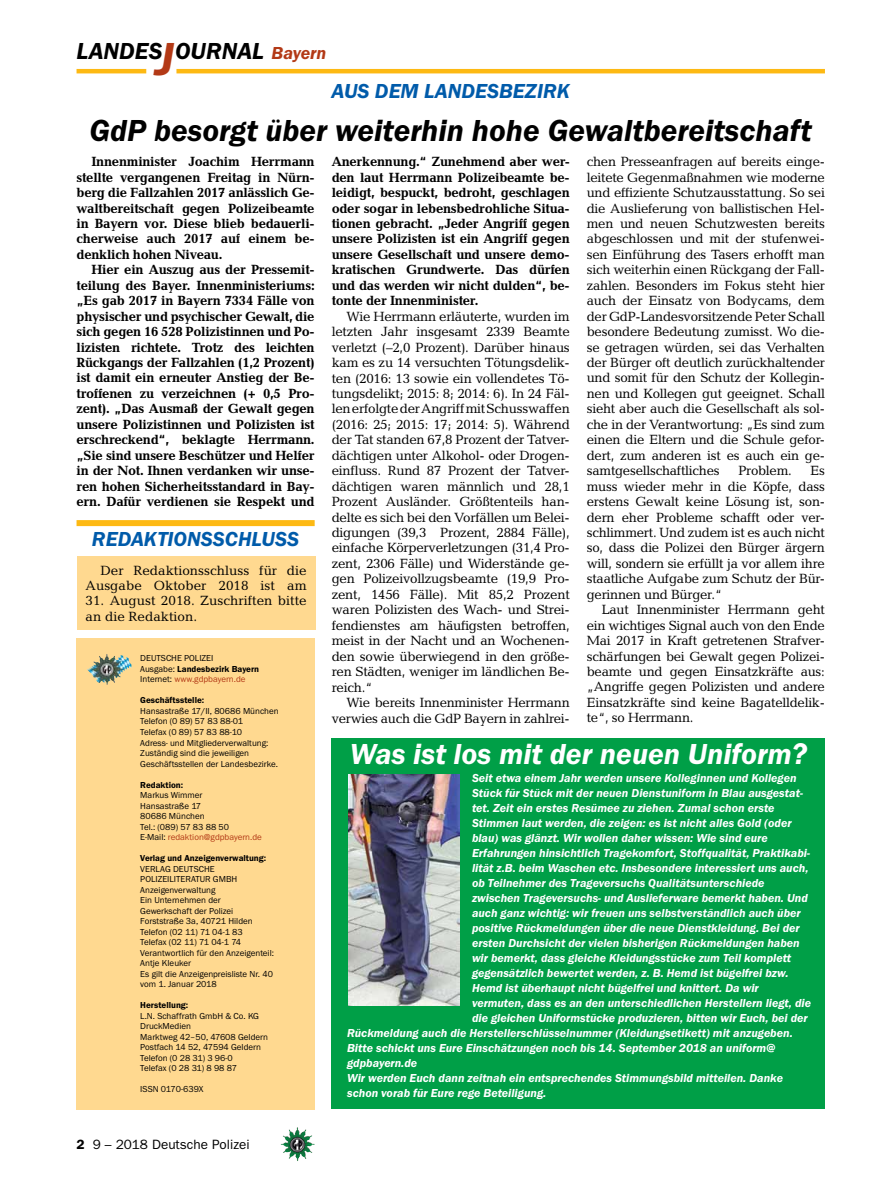
<style>
.page{position:relative;width:893px;height:1191px;background:#fff}
.page>*{position:absolute;margin:0;border:0;box-sizing:border-box;transform-origin:0 0}
.t1{font:italic 600 31.5px "Franklin Gothic Itc T";color:#000}
.t2{font:italic 600 30px "Franklin Gothic Itc T";color:#fff}
.t3{font:italic 600 24px "Franklin Gothic Itc T";color:#000}
.t4{font:italic 600 21px "Franklin Gothic Itc T";color:#005baa}
.t5{font:13.5px/15.5px "Candida";letter-spacing:-.02em;color:#000;text-align:justify}
.t6{font:700 13.5px/15.5px "Candida";letter-spacing:-.02em;color:#000;text-align:justify}
.t7{font:13.5px/15.5px "Candida";color:#000;text-align:right}
.t8{font:13.5px "Franklin Gothic";color:#000}
.t9{font:italic 600 12px "Franklin Gothic Itc T";color:#fff}
.t10{font:9px/10.5px "Franklin Gothic Itc T";color:#000}
.t11{font:600 9px "Franklin Gothic Itc T";color:#000}
.s1{font-size:48px;color:#b33916}
.s2{font-size:18px;color:#b33916}
.s3{font-weight:600}
.s4{color:#b33916}
</style>
<div class="page">
<hr style="left:77px;top:69px;width:69px;height:4px;background:#fdb913">
<hr style="left:176px;top:69px;width:649px;height:4px;background:#fdb913">
<img style="left:281px;top:1128px;width:16px;height:24px">
<div style="left:332px;top:738px;width:493px;height:371px;background:#009f47"></div>
<div style="left:77px;top:638px;width:238px;height:472px;background:#ffd990"></div>
<img style="left:87px;top:654px;width:44px;height:31px">
<div style="left:77px;top:520px;width:238px;height:6px;background:#fdb913"></div>
<div style="left:77px;top:557px;width:238px;height:73px;background:#ffd990"></div>
<img style="left:348px;top:774px;width:111px;height:231px">
<h3 class="t3" style="left:77px;top:37px;width:251px">LANDES<span class="s1">J</span>OURNAL <span class="s2">Bayern</span></h3>
<h3 class="t4" style="left:332px;top:79px;width:14px">aus</h3>
<h3 class="t4" style="left:375px;top:79px;width:63px">dem landesbe</h3>
<h3 class="t4" style="left:525px;top:79px;width:46px">zirk</h3>
<h1 class="t1" style="left:90px;top:112px;width:724px">GdP besorgt über weiterhin hohe Gewaltbereitschaft</h1>
<p class="t6" style="left:332px;top:154px;width:240px">Anerkennung.“ Zunehmend aber wer&shy;den laut Herrmann Polizeibeamte be&shy;leidigt, bespuckt, bedroht, geschlagen oder sogar in lebensbedrohliche Situa&shy;tionen gebracht. „Jeder Angriff gegen unsere Polizisten ist ein Angriff gegen unsere Gesellschaft und unsere demo&shy;kratischen Grundwerte. Das dürfen und das werden wir nicht dulden“, be&shy;tonte der Innenminister.</p>
<p class="t5" style="left:332px;top:308px;width:240px;text-indent:15px">Wie Herrmann erläuterte, wurden im letzten Jahr insgesamt 2339 Beamte verletzt (–2,0 Prozent). Darüber hinaus kam es zu 14 versuchten Tötungsdelik&shy;ten (2016: 13 sowie ein vollendetes Tö&shy;tungsdelikt; 2015: 8; 2014: 6). In 24 Fäl&shy;len erfolgte der Angriff mit Schusswaffen (2016: 25; 2015: 17; 2014: 5). Während der Tat standen 67,8 Prozent der Tatver&shy;dächtigen unter Alkohol- oder Drogen&shy;einfluss. Rund 87 Prozent der Tatver&shy;dächtigen waren männlich und 28,1<br>Prozent Ausländer. Größtenteils han&shy;delte es sich bei den Vorfällen um Belei&shy;digungen (39,3 Prozent, 2884 Fälle), einfache Körperverletzungen (31,4 Pro&shy;zent, 2306 Fälle) und Widerstände ge&shy;gen Polizeivollzugsbeamte (19,9 Pro&shy;zent, 1456 Fälle). Mit 85,2 Prozent waren Polizisten des Wach- und Strei&shy;fendienstes am häufigsten betroffen, meist in der Nacht und an Wochenen&shy;den sowie überwiegend in den größe&shy;ren Städten, weniger im ländlichen Be&shy;reich.“</p>
<p class="t5" style="left:332px;top:695px;width:240px;text-align:right">Wie bereits Innenminister Herrmann verwies auch die GdP Bayern in zahlrei-</p>
<p class="t5" style="left:587px;top:154px;width:240px">chen Presseanfragen auf bereits einge&shy;leitete Gegenmaßnahmen wie moderne und effiziente Schutzausstattung. So sei die Auslieferung von ballistischen Hel&shy;men und neuen Schutzwesten bereits abgeschlossen und mit der stufenwei&shy;sen Einführung des Tasers erhofft man sich weiterhin einen Rückgang der Fall&shy;zahlen. Besonders im Fokus steht hier auch der Einsatz von Bodycams, dem der GdP-Landesvorsitzende Peter Schall besondere Bedeutung zumisst. Wo die&shy;se getragen würden, sei das Verhalten der Bürger oft deutlich zurückhaltender und somit für den Schutz der Kollegin&shy;nen und Kollegen gut geeignet. Schall sieht aber auch die Gesellschaft als sol&shy;che in der Verantwortung: „Es sind zum einen die Eltern und die Schule gefor&shy;dert, zum anderen ist es auch ein ge&shy;samtgesellschaftliches</p>
<p class="t6" style="left:77px;top:154px;width:240px;text-indent:15px">Innenminister Joachim Herrmann stellte vergangenen Freitag in Nürn&shy;berg die Fallzahlen 2017 anlässlich Ge&shy;waltbereitschaft gegen Polizeibeamte in Bayern vor. Diese blieb bedauerli&shy;cherweise auch 2017 auf einem be&shy;denklich hohen Niveau.</p>
<p class="t6" style="left:77px;top:262px;width:240px;text-indent:15px">Hier ein Auszug aus der Pressemit&shy;teilung des Bayer. Innenministeriums: „Es gab 2017 in Bayern 7334 Fälle von physischer und psychischer Gewalt, die sich gegen 16 528 Polizistinnen und Po&shy;lizisten richtete. Trotz des leichten Rückgangs der Fallzahlen (1,2 Prozent) ist damit ein erneuter Anstieg der Be&shy;troffenen zu verzeichnen (+ 0,5 Pro&shy;zent). „Das Ausmaß der Gewalt gegen unsere Polizistinnen und Polizisten ist erschreckend“, beklagte Herrmann. „Sie sind unsere Beschützer und Helfer in der Not. Ihnen verdanken wir unse&shy;ren hohen Sicherheitsstandard in Bay&shy;ern. Dafür verdienen sie Respekt und</p>
<p class="t5" style="left:738px;top:463px;width:55px">Problem.</p>
<p class="t5" style="left:587px;top:463px;width:240px;text-indent:224px">Es muss wieder mehr in die Köpfe, dass erstens Gewalt keine Lösung ist, son&shy;dern eher Probleme schafft oder ver&shy;schlimmert. Und zudem ist es auch nicht so, dass die Polizei den Bürger ärgern will, sondern sie erfüllt ja vor allem ihre staatliche Aufgabe zum Schutz der Bür&shy;gerinnen und Bürger.“</p>
<p class="t5" style="left:587px;top:602px;width:240px;text-indent:15px">Laut Innenminister Herrmann geht ein wichtiges Signal auch von den Ende Mai 2017 in Kraft getretenen Strafver&shy;schärfungen bei Gewalt gegen Polizei&shy;beamte und gegen Einsatzkräfte aus: „Angriffe gegen Polizisten und andere Einsatzkräfte sind keine Bagatelldelik&shy;te“, so Herrmann.</p>
<h3 class="t4" style="left:92px;top:526px;width:14px">reda</h3>
<h3 class="t4" style="left:144px;top:526px;width:44px">ktionss</h3>
<h3 class="t4" style="left:225px;top:526px;width:40px">chluss</h3>
<p class="t7" style="left:86px;top:562px;width:223px">Der Redaktionsschluss für die<br>Ausgabe Oktober 2018 ist am</p>
<p class="t7" style="left:86px;top:593px;width:223px;text-align:left">31. August 2018. Zuschriften bitte an die Redaktion.</p>
<p class="t10" style="left:140px;top:653px;width:120px">DEUTSCHE POLIZEI<br>Ausgabe: <span class="s3">Landesbezirk Bayern<br></span>Internet: <span class="s4">www.gdpbayern.de</span></p>
<p class="t11" style="left:140px;top:695px;width:65px">Geschäftsstelle:</p>
<p class="t10" style="left:140px;top:705px;width:140px">Hansastraße 17/II, 80686 München<br>Telefon (0 89) 57 83 88-01<br>Telefax (0 89) 57 83 88-10<br>Adress- und Mitgliederverwaltung:<br>Zuständig sind die jeweiligen<br>Geschäftsstellen der Landesbezirke.</p>
<p class="t11" style="left:140px;top:779px;width:44px">Redaktion:</p>
<p class="t10" style="left:140px;top:789px;width:123px">Markus Wimmer<br>Hansastraße 17<br>80686 München<br>Tel.: (089) 57 83 88 50<br>E-Mail: <span class="s4">redaktion@gdpbayern.de</span></p>
<p class="t11" style="left:140px;top:852px;width:127px">Verlag und Anzeigenverwaltung:</p>
<p class="t10" style="left:140px;top:863px;width:135px">VERLAG DEUTSCHE<br>POLIZEILITERATUR GMBH<br>Anzeigenverwaltung<br>Ein Unternehmen der<br>Gewerkschaft der Polizei<br>Forststraße 3a, 40721 Hilden<br>Telefon (02 11) 71 04-1 83<br>Telefax (02 11) 71 04-1 74<br>Verantwortlich für den Anzeigenteil:<br>Antje Kleuker<br>Es gilt die Anzeigenpreisliste Nr. 40 vom 1. Januar 2018</p>
<p class="t11" style="left:140px;top:1000px;width:50px">Herstellung:</p>
<p class="t10" style="left:140px;top:1010px;width:129px">L.N. Schaffrath GmbH &amp; Co. KG<br>DruckMedien<br>Marktweg 42–50, 47608 Geldern<br>Postfach 14 52, 47594 Geldern<br>Telefon (0 28 31) 3 96-0<br>Telefax (0 28 31) 8 98 87</p>
<p class="t10" style="left:140px;top:1083px;width:65px">ISSN 0170-639X</p>
<h2 class="t2" style="left:350px;top:736px;width:459px">Was ist los mit der neuen Uniform?</h2>
<p class="t9" style="left:472px;top:771px;width:326px">Seit etwa einem Jahr werden unsere Kolleginnen und Kollegen</p>
<p class="t9" style="left:472px;top:786px;width:332px">Stück für Stück mit der neuen Dienstuniform in Blau ausgestat-</p>
<p class="t9" style="left:472px;top:801px;width:304px">tet. Zeit ein erstes Resümee zu ziehen. Zumal schon erste</p>
<p class="t9" style="left:472px;top:816px;width:321px">Stimmen laut werden, die zeigen: es ist nicht alles Gold (oder</p>
<p class="t9" style="left:472px;top:831px;width:297px">blau) was glänzt. Wir wollen daher wissen: Wie sind eure</p>
<p class="t9" style="left:472px;top:846px;width:340px">Erfahrungen hinsichtlich Tragekomfort, Stoffqualität, Praktikabi-</p>
<p class="t9" style="left:472px;top:861px;width:338px">lität z.B. beim Waschen etc. Insbesondere interessiert uns auch,</p>
<p class="t9" style="left:472px;top:876px;width:294px">ob Teilnehmer des Trageversuchs Qualitätsunterschiede</p>
<p class="t9" style="left:472px;top:891px;width:337px">zwischen Trageversuchs- und Auslieferware bemerkt haben. Und</p>
<p class="t9" style="left:472px;top:906px;width:330px">auch ganz wichtig: wir freuen uns selbstverständlich auch über</p>
<p class="t9" style="left:472px;top:921px;width:329px">positive Rückmeldungen über die neue Dienstkleidung. Bei der</p>
<p class="t9" style="left:472px;top:936px;width:329px">ersten Durchsicht der vielen bisherigen Rückmeldungen haben</p>
<p class="t9" style="left:472px;top:951px;width:321px">wir bemerkt, dass gleiche Kleidungsstücke zum Teil komplett</p>
<p class="t9" style="left:472px;top:966px;width:318px">gegensätzlich bewertet werden, z. B. Hemd ist bügelfrei bzw.</p>
<p class="t9" style="left:472px;top:981px;width:288px">Hemd ist überhaupt nicht bügelfrei und knittert. Da wir</p>
<p class="t9" style="left:472px;top:996px;width:341px">vermuten, dass es an den unterschiedlichen Herstellern liegt, die</p>
<p class="t9" style="left:472px;top:1011px;width:337px">die gleichen Uniformstücke produzieren, bitten wir Euch, bei der</p>
<p class="t9" style="left:347px;top:1026px;width:447px">Rückmeldung auch die Herstellerschlüsselnummer (Kleidungsetikett) mit anzugeben.</p>
<p class="t9" style="left:347px;top:1041px;width:430px">Bitte schickt uns Eure Einschätzungen noch bis 14. September 2018 an uniform@</p>
<p class="t9" style="left:347px;top:1056px;width:72px">gdpbayern.de</p>
<p class="t9" style="left:347px;top:1071px;width:437px">Wir werden Euch dann zeitnah ein entsprechendes Stimmungsbild mitteilen. Danke</p>
<p class="t9" style="left:347px;top:1086px;width:201px">schon vorab für Eure rege Beteiligung.</p>
<p class="t8" style="left:77px;top:1136px;width:175px"><span class="s3">2</span> 9 – 2018 Deutsche Polizei</p>
</div>
